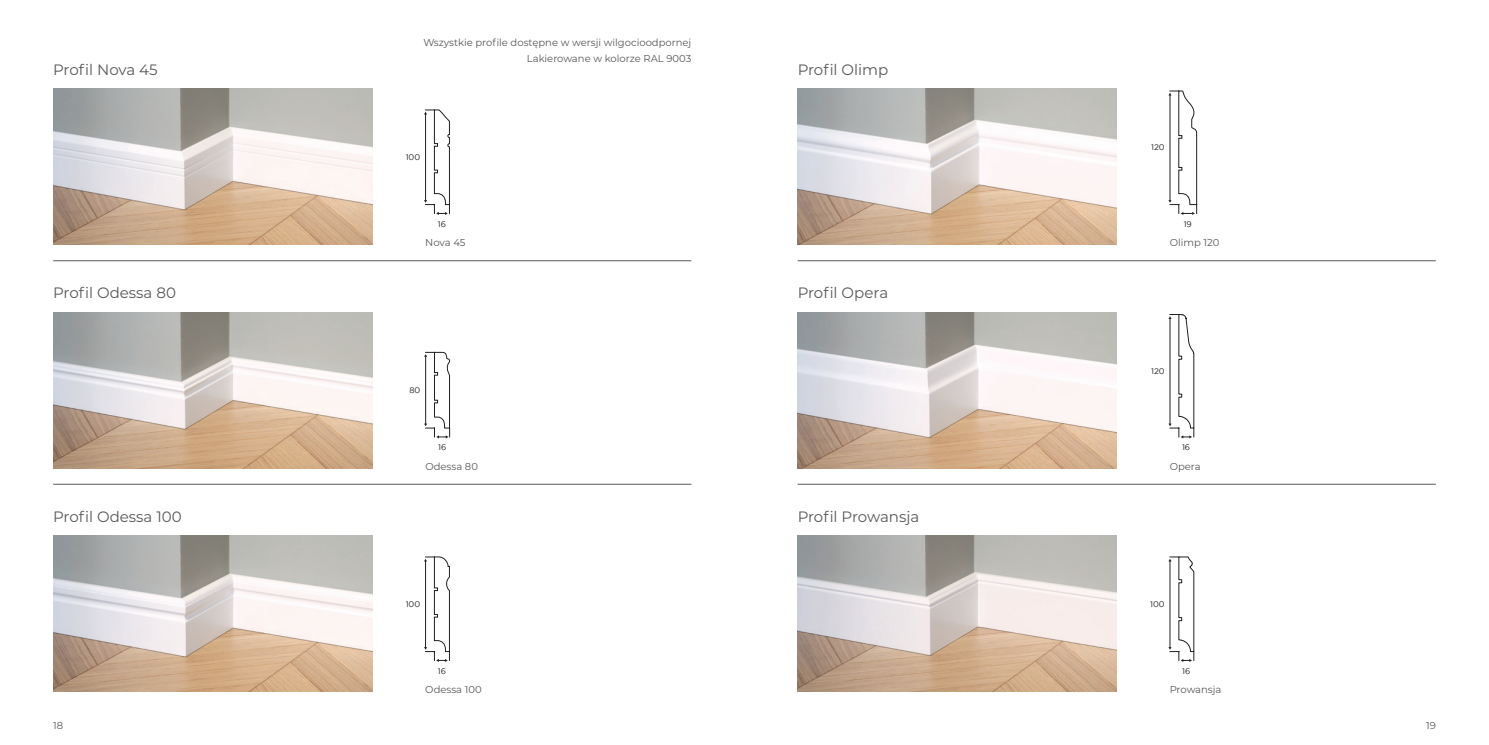
<style>
.page{position:relative;width:1489px;height:745px;background:#fff}
.page>*{position:absolute;margin:0;border:0;box-sizing:border-box;transform-origin:0 0}
.t1{font:15px "Montserrat";color:#57585a}
.t2{font:10px "Montserrat";color:#57585a}
.t3{font:8.12px "Gotham";color:#231f20}
</style>
<div class="page">
<hr style="left:53px;top:260px;width:638px;height:1px;background:#57585a">
<hr style="left:797px;top:260px;width:638px;height:1px;background:#57585a">
<hr style="left:53px;top:483px;width:638px;height:1px;background:#57585a">
<hr style="left:797px;top:483px;width:638px;height:1px;background:#57585a">
<svg style="left:424px;top:109px;width:26px;height:106px"></svg>
<svg style="left:424px;top:351px;width:26px;height:87px"></svg>
<svg style="left:424px;top:556px;width:26px;height:105px"></svg>
<svg style="left:1168px;top:90px;width:29px;height:125px"></svg>
<img style="left:53px;top:535px;width:319px;height:156px">
<img style="left:797px;top:535px;width:319px;height:156px">
<img style="left:53px;top:89px;width:319px;height:155px">
<img style="left:797px;top:89px;width:319px;height:155px">
<img style="left:53px;top:312px;width:319px;height:156px">
<img style="left:797px;top:312px;width:319px;height:156px">
<svg style="left:1168px;top:314px;width:26px;height:124px"></svg>
<svg style="left:1168px;top:556px;width:26px;height:105px"></svg>
<p class="t2" style="left:423px;top:36px;width:269px">Wszystkie profile dostępne w wersji wilgocioodpornej</p>
<p class="t2" style="left:527px;top:52px;width:166px">Lakierowane w kolorze RAL 9003</p>
<h1 class="t1" style="left:53px;top:59px;width:106px">Profil Nova 45</h1>
<h1 class="t1" style="left:797px;top:59px;width:92px">Profil Olimp</h1>
<p class="t3" style="left:405px;top:152px;width:16px">100</p>
<p class="t3" style="left:438px;top:219px;width:10px">16</p>
<p class="t3" style="left:1150px;top:143px;width:15px">120</p>
<p class="t3" style="left:1183px;top:219px;width:10px">19</p>
<p class="t2" style="left:425px;top:236px;width:42px">Nova 45</p>
<p class="t2" style="left:1169px;top:236px;width:51px">Olimp 120</p>
<h1 class="t1" style="left:53px;top:282px;width:124px">Profil Odessa 80</h1>
<h1 class="t1" style="left:797px;top:282px;width:92px">Profil Opera</h1>
<p class="t3" style="left:409px;top:385px;width:12px">80</p>
<p class="t3" style="left:438px;top:442px;width:10px">16</p>
<p class="t3" style="left:1150px;top:366px;width:15px">120</p>
<p class="t3" style="left:1181px;top:442px;width:10px">16</p>
<p class="t2" style="left:425px;top:459px;width:54px">Odessa 80</p>
<p class="t2" style="left:1169px;top:459px;width:33px">Opera</p>
<h1 class="t1" style="left:53px;top:506px;width:130px">Profil Odessa 100</h1>
<h1 class="t1" style="left:797px;top:506px;width:123px">Profil Prowansja</h1>
<p class="t3" style="left:405px;top:599px;width:16px">100</p>
<p class="t3" style="left:438px;top:665px;width:10px">16</p>
<p class="t3" style="left:1150px;top:599px;width:16px">100</p>
<p class="t3" style="left:1182px;top:665px;width:10px">16</p>
<p class="t2" style="left:425px;top:682px;width:58px">Odessa 100</p>
<p class="t2" style="left:1169px;top:682px;width:53px">Prowansja</p>
<p class="t2" style="left:53px;top:718px;width:11px">18</p>
<p class="t2" style="left:1425px;top:718px;width:11px">19</p>
</div>
